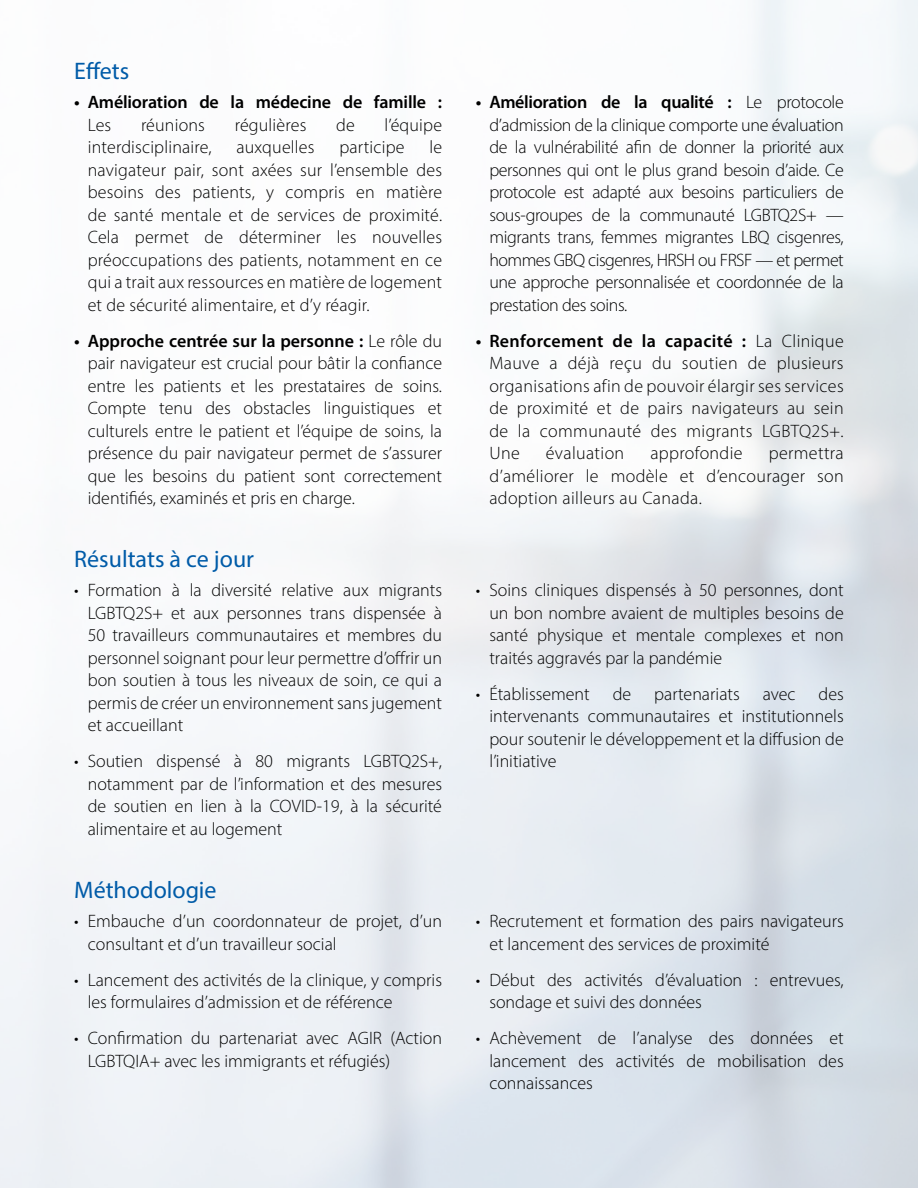
<style>
.page{position:relative;width:918px;height:1188px;background:#fff}
.page>*{position:absolute;margin:0;border:0;box-sizing:border-box;transform-origin:0 0}
.t1{font:24px "Myriad Pro";color:#005ba8}
.t2{font:300 18px/22.5px "Myriad Pro";color:#000;text-align:justify}
.t3{font:600 18px/22.5px "Myriad Pro";letter-spacing:-.01em;color:#000}
.t4{font:300 18px "Myriad Pro";letter-spacing:.02em;color:#000}
.s1{font-weight:300}
.s2{font-weight:600}
</style>
<div class="page">
<p class="t1" style="left:74px;top:56px;width:56px">Effets</p>
<p class="t3" style="left:88px;top:91px;width:356px;text-indent:-14px">• Amélioration de la médecine de famille :<br><span class="s1">Les</span></p>
<p class="t2" style="left:141px;top:113px;width:66px">réunions</p>
<p class="t2" style="left:235px;top:113px;width:73px">régulières</p>
<p class="t2" style="left:336px;top:113px;width:20px">de</p>
<p class="t2" style="left:384px;top:113px;width:59px">l’équipe</p>
<p class="t2" style="left:88px;top:136px;width:125px">interdisciplinaire,</p>
<p class="t2" style="left:237px;top:136px;width:79px">auxquelles</p>
<p class="t2" style="left:339px;top:136px;width:67px">participe</p>
<p class="t2" style="left:88px;top:136px;width:356px;text-indent:342px">le navigateur pair, sont axées sur l’ensemble des besoins des patients, y compris en matière de santé mentale et de services de proximité.<br>Cela permet de déterminer les nouvelles préoccupations des patients, notamment en ce qui a trait aux ressources en matière de logement et de sécurité alimentaire, et d’y réagir.</p>
<p class="t2" style="left:88px;top:329px;width:356px;text-indent:-14px"><span class="s2">• Approche centrée sur la personne :</span> Le rôle du pair navigateur est crucial pour bâtir la confiance entre les patients et les prestataires de soins.<br>Compte tenu des obstacles linguistiques et culturels entre le patient et l’équipe de soins, la présence du pair navigateur permet de s’assurer que les besoins du patient sont correctement identifiés, examinés et pris en charge.</p>
<p class="t1" style="left:74px;top:544px;width:181px">Résultats à ce jour</p>
<p class="t2" style="left:88px;top:579px;width:356px;text-indent:-14px">• Formation à la diversité relative aux migrants LGBTQ2S+ et aux personnes trans dispensée à 50 travailleurs communautaires et membres du personnel soignant pour leur permettre d’offrir un bon soutien à tous les niveaux de soin, ce qui a permis de créer un environnement sans jugement et accueillant</p>
<p class="t2" style="left:88px;top:750px;width:356px;text-indent:-14px">• Soutien dispensé à 80 migrants LGBTQ2S+, notamment par de l’information et des mesures de soutien en lien à la COVID-19, à la sécurité alimentaire et au logement</p>
<p class="t1" style="left:74px;top:875px;width:144px">Méthodologie</p>
<p class="t2" style="left:88px;top:910px;width:356px;text-indent:-14px">• Embauche d’un coordonnateur de projet, d’un consultant et d’un travailleur social</p>
<p class="t2" style="left:88px;top:968px;width:356px;text-indent:-14px">• Lancement des activités de la clinique, y compris les formulaires d’admission et de référence</p>
<p class="t2" style="left:88px;top:1027px;width:356px;text-indent:-14px">• Confirmation du partenariat avec AGIR (Action<br>LGBTQIA+ avec les immigrants et réfugiés)</p>
<p class="t2" style="left:489px;top:91px;width:356px;text-indent:-14px"><span class="s2">• Amélioration de la qualité :</span> Le protocole d’admission de la clinique comporte une évaluation de la vulnérabilité afin de donner la priorité aux personnes qui ont le plus grand besoin d’aide. Ce protocole est adapté aux besoins particuliers de sous-groupes de la communauté LGBTQ2S+ — migrants trans, femmes migrantes LBQ cisgenres, hommes GBQ cisgenres, HRSH ou FRSF — et permet une approche personnalisée et coordonnée de la prestation des soins.</p>
<p class="t2" style="left:489px;top:329px;width:356px;text-indent:-14px"><span class="s2">• Renforcement de la capacité :</span> La Clinique Mauve a déjà reçu du soutien de plusieurs organisations afin de pouvoir élargir ses services de proximité et de pairs navigateurs au sein de la communauté des migrants LGBTQ2S+.<br>Une</p>
<p class="t4" style="left:546px;top:442px;width:80px">évaluation</p>
<p class="t4" style="left:650px;top:442px;width:94px">approfondie</p>
<p class="t2" style="left:489px;top:442px;width:356px;text-indent:279px">permettra d’améliorer le modèle et d’encourager son adoption ailleurs au Canada.</p>
<p class="t2" style="left:489px;top:579px;width:356px;text-indent:-14px">• Soins cliniques dispensés à 50 personnes, dont un bon nombre avaient de multiples besoins de santé physique et mentale complexes et non traités aggravés par la pandémie</p>
<p class="t2" style="left:476px;top:682px;width:115px">• Établissement</p>
<p class="t2" style="left:613px;top:682px;width:20px">de</p>
<p class="t2" style="left:654px;top:682px;width:87px">partenariats</p>
<p class="t2" style="left:763px;top:682px;width:34px">avec</p>
<p class="t2" style="left:489px;top:682px;width:356px;text-indent:329px">des intervenants communautaires et institutionnels pour soutenir le développement et la diffusion de l’initiative</p>
<p class="t2" style="left:489px;top:910px;width:356px;text-indent:-14px">• Recrutement et formation des pairs navigateurs et lancement des services de proximité</p>
<p class="t2" style="left:489px;top:968px;width:356px;text-indent:-14px">• Début des activités d’évaluation : entrevues, sondage et suivi des données</p>
<p class="t2" style="left:489px;top:1027px;width:356px;text-indent:-14px">• Achèvement de l’analyse des données et lancement des activités de mobilisation des connaissances</p>
</div>
